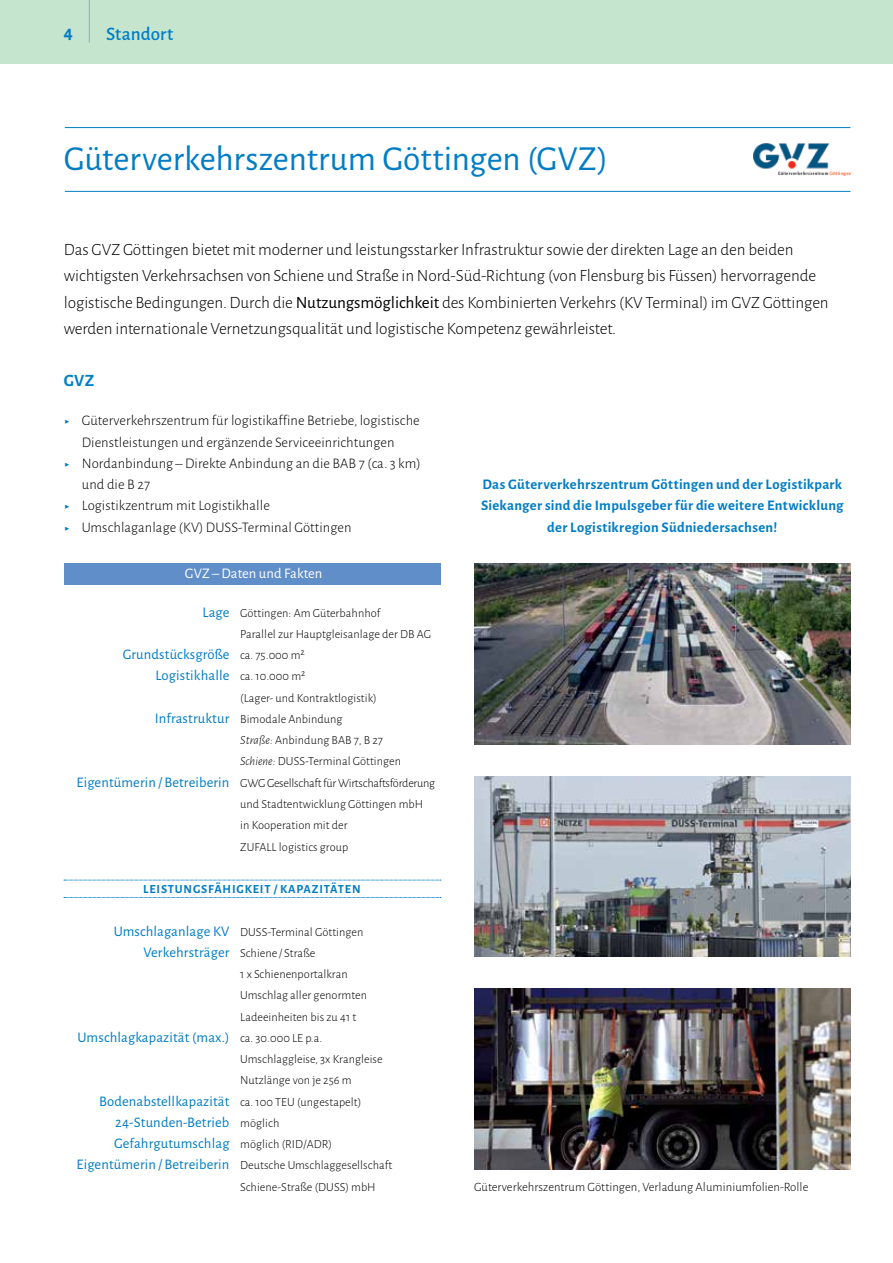
<style>
.page{position:relative;width:893px;height:1263px;background:#fff}
.page>*{position:absolute;margin:0;border:0;box-sizing:border-box;transform-origin:0 0}
.t1{font:35.25px "Alegreya Sans";color:#007dc5}
.t2{font:500 19.2px "Alegreya Sans";letter-spacing:.005em;color:#007dc5}
.t3{font:700 19.2px "Alegreya Sans";color:#007dc5}
.t4{font:300 17.25px/26.2px "Alegreya Sans";letter-spacing:-.005em;color:#000}
.t5{font:700 17.25px "Alegreya Sans";color:#007dc5}
.t6{font:300 14.7px "Alegreya Sans";letter-spacing:.005em;color:#000}
.t7{font:14.7px/21.3px "Alegreya Sans";letter-spacing:.01em;color:#007dc5;text-align:right}
.t8{font:700 14.7px/21.3px "Alegreya Sans";letter-spacing:.02em;color:#007dc5;text-align:center}
.t9{font:14.7px "Alegreya Sans";letter-spacing:.005em;color:#fff}
.t10{font:300 12.75px "Alegreya Sans";letter-spacing:.005em;color:#000}
.t11{font:300 12.3px/21.3px "Alegreya Sans";letter-spacing:.005em;color:#000}
.t12{font:300 12.3px "Alegreya Sans";letter-spacing:-.02em;color:#000}
.t13{font:700 12.3px "Alegreya Sans";letter-spacing:.065em;color:#007dc5}
.s1{font-weight:400}
.s2{color:#007dc5}
.s3{font-weight:400;font-size:14.7px;color:#007dc5}
.s4{font-weight:300;font-size:12.3px;color:#000}
.s5{font-style:italic}
</style>
<div class="page">
<div style="left:0;top:0;width:893px;height:64px;background:#c6e5cf"></div>
<hr style="left:65px;top:191px;width:785px;height:1px;background:#007dc5">
<hr style="left:65px;top:127px;width:785px;height:1px;background:#007dc5">
<hr style="left:89px;top:0;width:1px;height:43px;background:#7bafde">
<img style="left:753px;top:143px;width:97px;height:33px">
<svg style="left:64px;top:880px;width:377px;height:1px"></svg>
<svg style="left:64px;top:897px;width:377px;height:1px"></svg>
<img style="left:474px;top:776px;width:376px;height:181px">
<img style="left:474px;top:563px;width:376px;height:181px">
<img style="left:474px;top:989px;width:376px;height:180px">
<div style="left:64px;top:563px;width:377px;height:22px;background:#608ec9"></div>
<h2 class="t3" style="left:64px;top:19px;width:11px">4</h2>
<h2 class="t2" style="left:106px;top:20px;width:69px">Standort</h2>
<h1 class="t1" style="left:64px;top:135px;width:545px">Güterverkehrszentrum Göttingen (GVZ)</h1>
<p class="t4" style="left:64px;top:236px;width:766px">Das GVZ Göttingen bietet mit moderner und leistungsstarker Infrastruktur sowie der direkten Lage an den beiden wichtigsten Verkehrsachsen von Schiene und Straße in Nord-Süd-Richtung (von Flensburg bis Füssen) hervorragende logistische Bedingungen. Durch die <span class="s1">Nutzungsmöglichkeit</span> des Kombinierten Verkehrs (KV Terminal) im GVZ Göttingen werden internationale Vernetzungsqualität und logistische Kompetenz gewährleistet.</p>
<h3 class="t5" style="left:64px;top:368px;width:32px">GVZ</h3>
<p class="t6" style="left:64px;top:411px;width:357px"><span class="s2">&lt;right&gt;</span> Güterverkehrszentrum für logistikaffine Betriebe, logistische</p>
<p class="t6" style="left:82px;top:432px;width:314px">Dienstleistungen und ergänzende Serviceeinrichtungen</p>
<p class="t6" style="left:64px;top:454px;width:358px"><span class="s2">&lt;right&gt;</span> Nordanbindung – Direkte Anbindung an die BAB 7 (ca. 3 km)</p>
<p class="t6" style="left:82px;top:475px;width:70px">und die B 27</p>
<p class="t6" style="left:64px;top:496px;width:208px"><span class="s2">&lt;right&gt;</span> Logistikzentrum mit Logistikhalle</p>
<p class="t6" style="left:64px;top:517px;width:289px"><span class="s2">&lt;right&gt;</span> Umschlaganlage (KV) DUSS-Terminal Göttingen</p>
<p class="t9" style="left:185px;top:564px;width:139px">GVZ – Daten und Fakten</p>
<p class="t11" style="left:240px;top:602px;width:193px;text-indent:-38px"><span class="s3">Lage</span> Göttingen: Am Güterbahnhof<br>Parallel zur Hauptgleisanlage der DB AG</p>
<p class="t7" style="left:123px;top:643px;width:184px">Grundstücksgröße <span class="s4">ca. 75.000 m²<br></span>Logistikhalle <span class="s4">ca. 10.000 m²</span></p>
<p class="t11" style="left:240px;top:687px;width:138px">(Lager- und Kontraktlogistik)</p>
<p class="t11" style="left:155px;top:708px;width:189px"><span class="s3">Infrastruktur</span> Bimodale Anbindung</p>
<p class="t11" style="left:240px;top:729px;width:144px"><span class="s5">Straße:</span> Anbindung BAB 7, B 27</p>
<p class="t11" style="left:240px;top:750px;width:162px"><span class="s5">Schiene:</span> DUSS-Terminal Göttingen</p>
<p class="t12" style="left:77px;top:775px;width:360px"><span class="s3">Eigentümerin / Betreiberin</span> GWG Gesellschaft für Wirtschaftsförderung</p>
<p class="t11" style="left:240px;top:793px;width:184px">und Stadtentwicklung Göttingen mbH</p>
<p class="t11" style="left:240px;top:814px;width:109px">in Kooperation mit der</p>
<p class="t11" style="left:240px;top:835px;width:110px">ZUFALL logistics group</p>
<p class="t13" style="left:143px;top:880px;width:219px">LEISTUNGSFÄHIGKEIT / KAPAZITÄTEN</p>
<p class="t11" style="left:114px;top:920px;width:251px"><span class="s3">Umschlaganlage KV</span> DUSS-Terminal Göttingen</p>
<p class="t7" style="left:144px;top:941px;width:173px">Verkehrsträger <span class="s4">Schiene / Straße</span></p>
<p class="t11" style="left:240px;top:963px;width:128px">1 x Schienenportalkran<br>Umschlag aller genormten<br>Ladeeinheiten bis zu 41 t</p>
<p class="t7" style="left:78px;top:1026px;width:246px">Umschlagkapazität (max.) <span class="s4">ca. 30.000 LE p.a.</span></p>
<p class="t11" style="left:240px;top:1048px;width:144px">Umschlaggleise, 3x Krangleise</p>
<p class="t11" style="left:240px;top:1069px;width:113px">Nutzlänge von je 256 m</p>
<p class="t11" style="left:99px;top:1091px;width:264px"><span class="s3">Bodenabstellkapazität</span> ca. 100 TEU (ungestapelt)</p>
<p class="t7" style="left:114px;top:1111px;width:219px;text-align:left">24-Stunden-Betrieb <span class="s4">möglich<br></span>Gefahrgutumschlag <span class="s4">möglich (RID/ADR)</span></p>
<p class="t11" style="left:240px;top:1154px;width:153px;text-indent:-164px"><span class="s3">Eigentümerin / Betreiberin</span> Deutsche Umschlaggesellschaft<br>Schiene-Straße (DUSS) mbH</p>
<p class="t8" style="left:481px;top:473px;width:364px">Das Güterverkehrszentrum Göttingen und der Logistikpark<br>Siekanger sind die Impulsgeber für die weitere Entwicklung der Logistikregion Südniedersachsen!</p>
<p class="t10" style="left:474px;top:1178px;width:336px">Güterverkehrszentrum Göttingen, Verladung Aluminiumfolien-Rolle</p>
</div>
